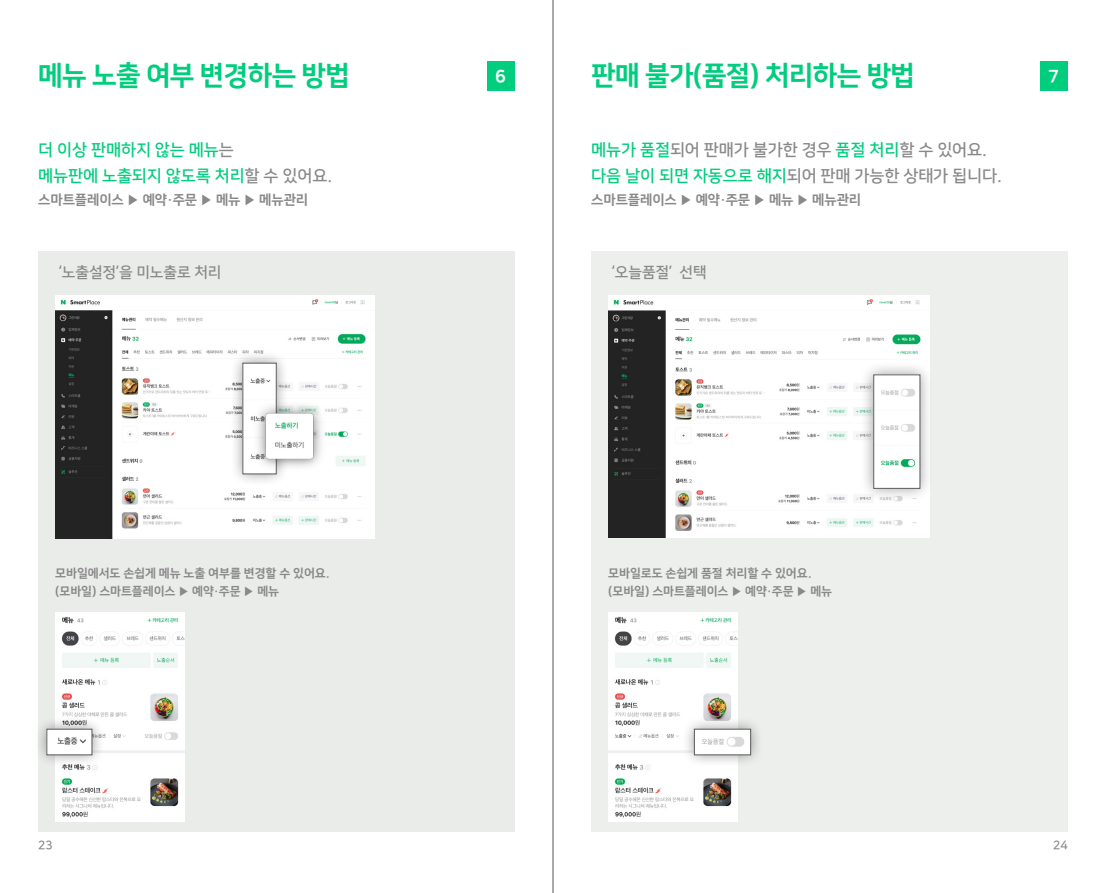
<style>
.page{position:relative;width:1106px;height:893px;background:#fff}
.page>*{position:absolute;margin:0;border:0;box-sizing:border-box;transform-origin:0 0}
.t1{font:27px "Nanum Square EB";letter-spacing:-.025em;color:#00cd7d}
.t2{font:17.4px "Nanum Square EB";color:#fff}
.t3{font:16.5px/25.5px "Nanum Square OTFB";letter-spacing:-.005em;color:#898989}
.t4{font:16.5px/25.5px "Nanum Square OTFB";letter-spacing:-.005em;color:#00cd7d}
.t5{font:15px "Nanum Square OTFB";letter-spacing:-.005em;color:#898989}
.t6{font:13.5px "Nanum Square EB";letter-spacing:-.005em;color:#898989}
.t7{font:12px/18px "Nanum Square EB";letter-spacing:-.005em;color:#898989}
.t8{font:12px "Nanum Square OTFB";color:#898989}
.s1{color:#898989}
.s2{color:#00cd7d}
</style>
<div class="page">
<div style="left:591px;top:251px;width:476px;height:580px;background:#edefed"></div>
<div style="left:38px;top:251px;width:476px;height:580px;background:#eaecea"></div>
<div style="left:487px;top:62px;width:27px;height:29px;background:#00cd7d"></div>
<img style="left:55px;top:295px;width:319px;height:243px">
<div style="left:230px;top:350px;width:59px;height:136px;background:#000;opacity:.4"></div>
<img style="left:245px;top:365px;width:29px;height:107px">
<div style="left:250px;top:399px;width:78px;height:76px;background:#000;opacity:.4"></div>
<img style="left:257px;top:405px;width:65px;height:62px">
<img style="left:55px;top:613px;width:129px;height:208px">
<img style="left:608px;top:613px;width:129px;height:208px">
<div style="left:34px;top:716px;width:71px;height:52px;background:#000;opacity:.4"></div>
<img style="left:49px;top:731px;width:41px;height:22px">
<div style="left:47px;top:729px;width:45px;height:26px;border:1px solid #595757"></div>
<div style="left:1039px;top:62px;width:28px;height:29px;background:#00cd7d"></div>
<img style="left:608px;top:295px;width:321px;height:243px">
<div style="left:860px;top:361px;width:73px;height:141px;background:#000;opacity:.4"></div>
<img style="left:875px;top:377px;width:43px;height:110px">
<div style="left:873px;top:375px;width:47px;height:114px;border:1px solid #595757"></div>
<div style="left:681px;top:716px;width:82px;height:52px;background:#000;opacity:.4"></div>
<img style="left:696px;top:731px;width:52px;height:22px">
<div style="left:694px;top:729px;width:56px;height:26px;border:1px solid #595757"></div>
<hr style="left:552px;top:0;width:1px;height:893px;background:#595757">
<h1 class="t1" style="left:38px;top:60px;width:313px">메뉴 노출 여부 변경하는 방법</h1>
<h2 class="t2" style="left:495px;top:67px;width:12px">6</h2>
<h1 class="t1" style="left:591px;top:60px;width:325px">판매 불가(품절) 처리하는 방법</h1>
<h3 class="t4" style="left:38px;top:137px;width:295px">더 이상 판매하지 않는 메뉴<span class="s1">는<br></span>메뉴판에 노출되지 않도록 처리<span class="s1">할 수 있어요.</span></h3>
<p class="t6" style="left:38px;top:192px;width:271px">스마트플레이스 ▶ 예약·주문 ▶ 메뉴 ▶ 메뉴관리</p>
<p class="t5" style="left:59px;top:264px;width:164px">‘노출설정’을 미노출로 처리</p>
<h3 class="t3" style="left:591px;top:137px;width:412px"><span class="s2">메뉴가 품절</span>되어 판매가 불가한 경우 <span class="s2">품절 처리</span>할 수 있어요. <span class="s2">다음 날이 되면 자동으로 해지</span>되어 판매 가능한 상태가 됩니다.</h3>
<p class="t6" style="left:591px;top:192px;width:271px">스마트플레이스 ▶ 예약·주문 ▶ 메뉴 ▶ 메뉴관리</p>
<p class="t5" style="left:612px;top:264px;width:96px">‘오늘품절’ 선택</p>
<h2 class="t2" style="left:1048px;top:67px;width:12px">7</h2>
<p class="t7" style="left:55px;top:564px;width:276px">모바일에서도 손쉽게 메뉴 노출 여부를 변경할 수 있어요. (모바일) 스마트플레이스 ▶ 예약·주문 ▶ 메뉴</p>
<p class="t7" style="left:608px;top:564px;width:225px">모바일로도 손쉽게 품절 처리할 수 있어요. (모바일) 스마트플레이스 ▶ 예약·주문 ▶ 메뉴</p>
<p class="t8" style="left:38px;top:839px;width:16px">23</p>
<p class="t8" style="left:1053px;top:839px;width:16px">24</p>
</div>
